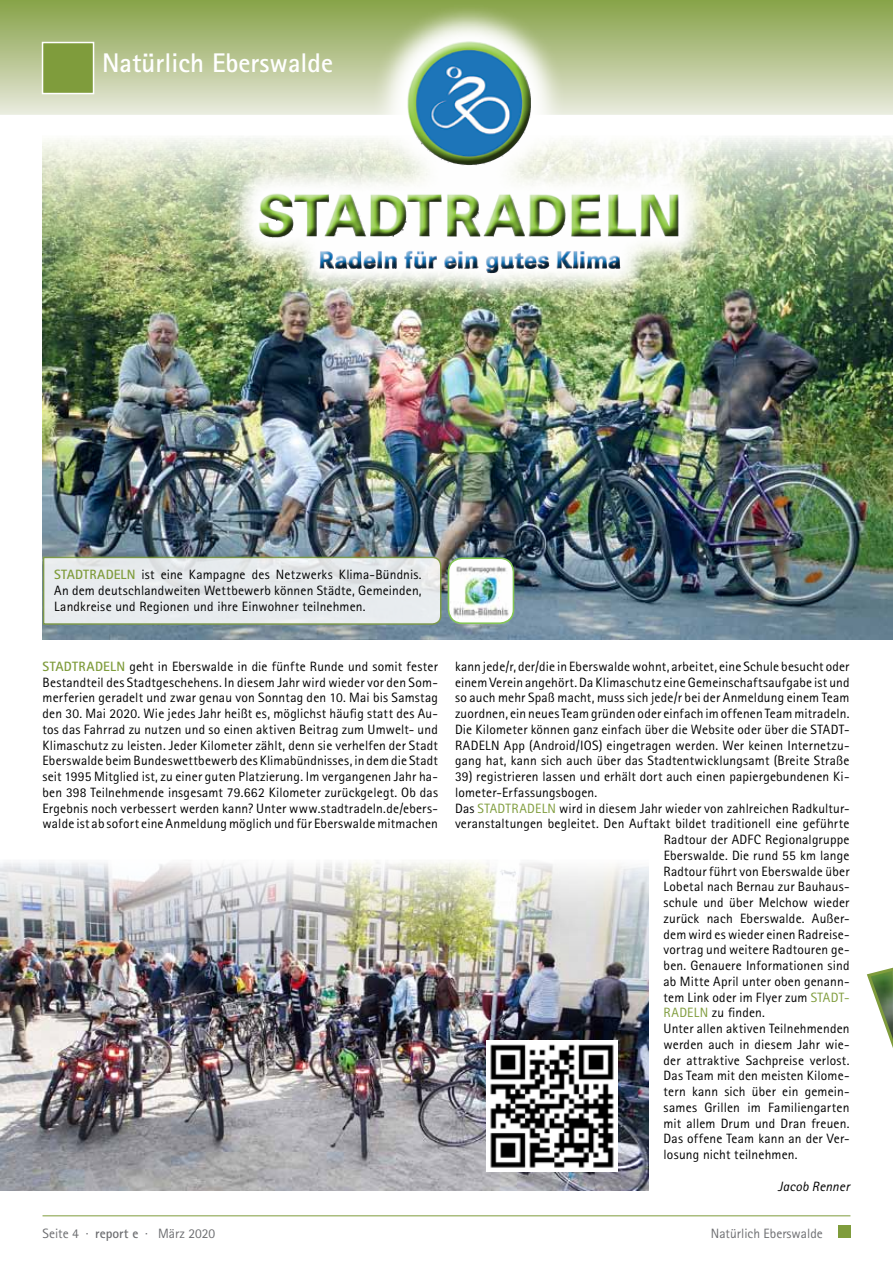
<style>
.page{position:relative;width:893px;height:1263px;background:#fff}
.page>*{position:absolute;margin:0;border:0;box-sizing:border-box;transform-origin:0 0}
.t1{font:700 27px "Rotis Sans Serif AT";color:#fff}
.t2{font:13.5px/15.8px "Rotis Sans Serif AT";letter-spacing:.015em;color:#000;text-align:justify}
.t3{font:13.5px "Rotis Sans Serif AT";color:#6d6e71}
.t4{font:italic 13.5px "Rotis Sans Serif AT";letter-spacing:.015em;color:#000}
.s1{font-weight:700;color:#7f9c3c}
.s2{color:#7f9c3c}
.s3{font-weight:700}
</style>
<div class="page">
<hr style="left:43px;top:1215px;width:807px;height:1px;background:#7f9c3c">
<img style="left:43px;top:138px;width:850px;height:501px">
<img style="left:0;top:862px;width:648px;height:329px">
<img style="left:486px;top:1040px;width:132px;height:132px">
<img style="left:448px;top:558px;width:65px;height:65px">
<div style="left:448px;top:557px;width:66px;height:67px;border:2px solid #83c555;border-radius:14px"></div>
<svg style="left:866px;top:967px;width:27px;height:81px"></svg>
<svg style="left:42px;top:556px;width:400px;height:69px;background:#dfe4e2"></svg>
<div style="left:0;top:0;width:893px;height:115px;background:linear-gradient(to bottom,#86a146,#e9eadd)"></div>
<div style="left:838px;top:1225px;width:12px;height:13px;background:#7f9c3c"></div>
<div style="left:42px;top:42px;width:52px;height:52px;background:#7f9c3c;border:2px solid #fff"></div>
<svg style="left:223px;top:4px;width:491px;height:304px;background:#adbd8c"></svg>
<div style="left:252px;top:36px;width:432px;height:238px;background:#fff;opacity:.75"></div>
<div style="left:253px;top:60px;width:431px;height:219px;background:#000;opacity:.75"></div>
<h1 class="t1" style="left:102px;top:46px;width:232px">Natürlich Eberswalde</h1>
<p class="t2" style="left:54px;top:567px;width:369px"><span class="s1">STADTRADELN</span> ist eine Kampagne des Netzwerks Klima-Bündnis.<br>An dem deutschlandweiten Wettbewerb können Städte, Gemeinden, Landkreise und Regionen und ihre Einwohner teilnehmen.</p>
<p class="t2" style="left:43px;top:658px;width:397px"><span class="s1">STADTRADELN</span> geht in Eberswalde in die fünfte Runde und somit fester Bestandteil des Stadtgeschehens. In diesem Jahr wird wieder vor den Som&shy;merferien geradelt und zwar genau von Sonntag den 10. Mai bis Samstag den 30. Mai 2020. Wie jedes Jahr heißt es, möglichst häufig statt des Au&shy;tos das Fahrrad zu nutzen und so einen aktiven Beitrag zum Umwelt- und Klimaschutz zu leisten. Jeder Kilometer zählt, denn sie verhelfen der Stadt Eberswalde beim Bundeswettbewerb des Klimabündnisses, in dem die Stadt seit 1995 Mitglied ist, zu einer guten Platzierung. Im vergangenen Jahr ha&shy;ben 398 Teilnehmende insgesamt 79.662 Kilometer zurückgelegt. Ob das Ergebnis noch verbessert werden kann? Unter www.stadtradeln.de/ebers&shy;walde ist ab sofort eine Anmeldung möglich und für Eberswalde mitmachen</p>
<p class="t2" style="left:455px;top:658px;width:396px">kann jede/r, der/die in Eberswalde wohnt, arbeitet, eine Schule besucht oder einem Verein angehört. Da Klimaschutz eine Gemeinschaftsaufgabe ist und so auch mehr Spaß macht, muss sich jede/r bei der Anmeldung einem Team zuordnen, ein neues Team gründen oder einfach im offenen Team mitradeln.<br>Die Kilometer können ganz einfach über die Website oder über die STADT-RADELN App (Android/IOS) eingetragen werden. Wer keinen Internetzu&shy;gang hat, kann sich auch über das Stadtentwicklungsamt (Breite Straße</p>
<p class="t2" style="left:455px;top:769px;width:396px">39) registrieren lassen und erhält dort auch einen papiergebundenen Ki-</p>
<p class="t2" style="left:455px;top:784px;width:144px">lometer-Erfassungsbogen.</p>
<p class="t2" style="left:455px;top:800px;width:396px">Das <span class="s2">STADTRADELN</span> wird in diesem Jahr wieder von zahlreichen Radkultur-</p>
<p class="t2" style="left:455px;top:816px;width:396px">veranstaltungen begleitet. Den Auftakt bildet traditionell eine geführte</p>
<p class="t2" style="left:664px;top:832px;width:187px">Radtour der ADFC Regionalgruppe</p>
<p class="t2" style="left:664px;top:847px;width:187px">Eberswalde. Die rund 55 km lange</p>
<p class="t2" style="left:664px;top:863px;width:188px">Radtour führt von Eberswalde über</p>
<p class="t2" style="left:664px;top:879px;width:188px">Lobetal nach Bernau zur Bauhaus-</p>
<p class="t2" style="left:664px;top:895px;width:187px">schule und über Melchow wieder</p>
<p class="t2" style="left:664px;top:910px;width:188px">zurück nach Eberswalde. Außer-</p>
<p class="t2" style="left:664px;top:926px;width:188px">dem wird es wieder einen Radreise-</p>
<p class="t2" style="left:664px;top:942px;width:188px">vortrag und weitere Radtouren ge-</p>
<p class="t2" style="left:664px;top:958px;width:187px">ben. Genauere Informationen sind</p>
<p class="t2" style="left:664px;top:973px;width:188px">ab Mitte April unter oben genann-</p>
<p class="t2" style="left:664px;top:989px;width:188px">tem Link oder im Flyer zum <span class="s2">STADT-</span></p>
<p class="t2" style="left:664px;top:1005px;width:103px"><span class="s2">RADELN</span> zu finden.</p>
<p class="t2" style="left:664px;top:1021px;width:187px">Unter allen aktiven Teilnehmenden</p>
<p class="t2" style="left:664px;top:1036px;width:188px">werden auch in diesem Jahr wie-</p>
<p class="t2" style="left:664px;top:1052px;width:188px">der attraktive Sachpreise verlost.</p>
<p class="t2" style="left:664px;top:1068px;width:188px">Das Team mit den meisten Kilome-</p>
<p class="t2" style="left:664px;top:1084px;width:188px">tern kann sich über ein gemein-</p>
<p class="t2" style="left:664px;top:1099px;width:187px">sames Grillen im Familiengarten</p>
<p class="t2" style="left:664px;top:1115px;width:187px">mit allem Drum und Dran freuen.</p>
<p class="t2" style="left:664px;top:1131px;width:188px">Das offene Team kann an der Ver-</p>
<p class="t2" style="left:664px;top:1147px;width:136px">losung nicht teilnehmen.</p>
<p class="t4" style="left:778px;top:1178px;width:73px">Jacob Renner</p>
<p class="t3" style="left:43px;top:1225px;width:174px">Seite 4 · <span class="s3">report e</span> · März 2020</p>
<p class="t3" style="left:711px;top:1225px;width:113px">Natürlich Eberswalde</p>
</div>
